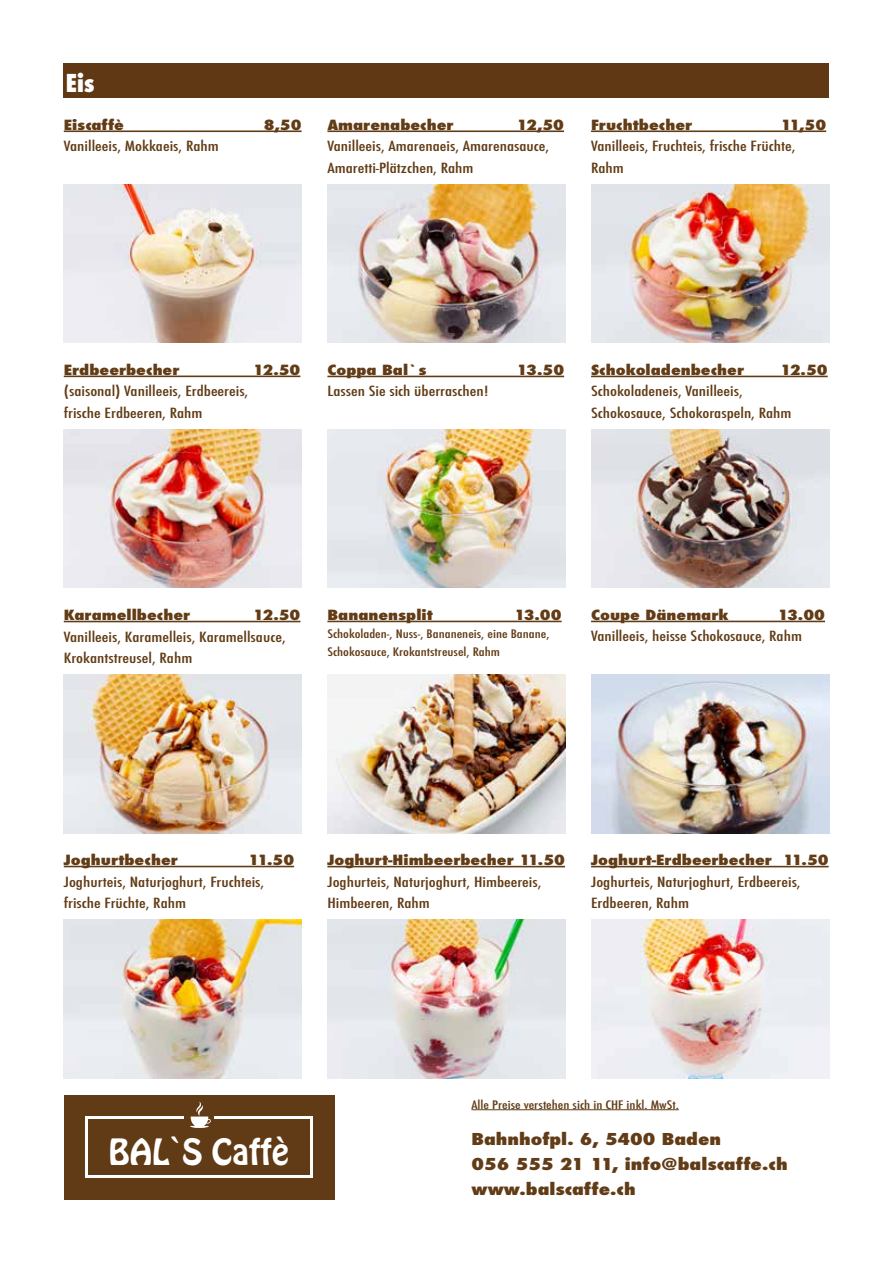
<style>
.page{position:relative;width:893px;height:1263px;background:#fff}
.page>*{position:absolute;margin:0;border:0;box-sizing:border-box;transform-origin:0 0}
.t1{font:31.95px "Hobo Std";color:#fff}
.t2{font:800 condensed 24px "Futura";color:#fff}
.t3{font:800 condensed 15.9px/25.2px "Futura";color:#623c16;scale:1.32 1}
.t4{font:500 condensed 13.65px/21.6px "Futura";color:#623c16;scale:1.32 1}
.t5{font:800 condensed 13.65px "Futura";color:#623c16;scale:1.32 1}
.t6{font:500 condensed 11.4px/18px "Futura";color:#623c16;scale:1.32 1}
</style>
<div class="page">
<div style="left:64px;top:64px;width:765px;height:34px;background:#603814"></div>
<hr style="left:64px;top:130px;width:238px;height:2px;background:#623c16">
<div style="left:64px;top:1095px;width:271px;height:104px;background:#613b16"></div>
<hr style="left:86px;top:1116px;width:98px;height:3px;background:#fff">
<hr style="left:214px;top:1116px;width:99px;height:3px;background:#fff">
<hr style="left:86px;top:1176px;width:227px;height:2px;background:#fff">
<hr style="left:86px;top:1117px;width:2px;height:61px;background:#fff">
<hr style="left:311px;top:1116px;width:2px;height:62px;background:#fff">
<svg style="left:190px;top:1101px;width:21px;height:27px"></svg>
<img style="left:64px;top:184px;width:238px;height:159px">
<img style="left:327px;top:184px;width:239px;height:159px">
<img style="left:591px;top:184px;width:238px;height:159px">
<hr style="left:327px;top:130px;width:237px;height:2px;background:#623c16">
<hr style="left:591px;top:130px;width:235px;height:2px;background:#623c16">
<hr style="left:64px;top:376px;width:236px;height:1px;background:#623c16">
<img style="left:64px;top:429px;width:238px;height:159px">
<img style="left:327px;top:429px;width:239px;height:159px">
<img style="left:591px;top:429px;width:238px;height:159px">
<hr style="left:327px;top:376px;width:237px;height:1px;background:#623c16">
<hr style="left:591px;top:376px;width:237px;height:1px;background:#623c16">
<hr style="left:64px;top:621px;width:236px;height:1px;background:#623c16">
<img style="left:64px;top:674px;width:238px;height:159px">
<img style="left:327px;top:674px;width:239px;height:159px">
<img style="left:591px;top:674px;width:238px;height:159px">
<hr style="left:327px;top:621px;width:235px;height:1px;background:#623c16">
<hr style="left:591px;top:621px;width:234px;height:1px;background:#623c16">
<hr style="left:64px;top:866px;width:230px;height:1px;background:#623c16">
<img style="left:64px;top:919px;width:238px;height:159px">
<img style="left:327px;top:919px;width:239px;height:159px">
<img style="left:591px;top:919px;width:238px;height:159px">
<hr style="left:327px;top:866px;width:238px;height:1px;background:#623c16">
<hr style="left:591px;top:866px;width:238px;height:1px;background:#623c16">
<hr style="left:471px;top:1109px;width:208px;height:1px;background:#623c16">
<h2 class="t2" style="left:66px;top:66px;width:30px">Eis</h2>
<p class="t5" style="left:64px;top:115px;width:47px">Eiscaffè</p>
<p class="t5" style="left:264px;top:115px;width:30px">8,50</p>
<p class="t4" style="left:64px;top:135px;width:119px">Vanilleeis, Mokkaeis, Rahm</p>
<p class="t5" style="left:327px;top:115px;width:97px">Amarenabecher</p>
<p class="t5" style="left:516px;top:115px;width:38px">12,50</p>
<p class="t4" style="left:327px;top:135px;width:170px">Vanilleeis, Amarenaeis, Amarenasauce,<br>Amaretti-Plätzchen, Rahm</p>
<p class="t5" style="left:591px;top:115px;width:78px">Fruchtbecher</p>
<p class="t5" style="left:780px;top:115px;width:36px">11,50</p>
<p class="t4" style="left:591px;top:135px;width:156px">Vanilleeis, Fruchteis, frische Früchte,<br>Rahm</p>
<p class="t5" style="left:64px;top:360px;width:89px">Erdbeerbecher</p>
<p class="t5" style="left:253px;top:360px;width:38px">12.50</p>
<p class="t4" style="left:64px;top:381px;width:141px">(saisonal) Vanilleeis, Erdbeereis, frische Erdbeeren, Rahm</p>
<p class="t5" style="left:327px;top:360px;width:76px">Coppa Bal`s</p>
<p class="t5" style="left:516px;top:360px;width:38px">13.50</p>
<p class="t4" style="left:327px;top:381px;width:124px">Lassen Sie sich überraschen!</p>
<p class="t5" style="left:591px;top:360px;width:117px">Schokoladenbecher</p>
<p class="t5" style="left:780px;top:360px;width:38px">12.50</p>
<p class="t4" style="left:591px;top:381px;width:153px">Schokoladeneis, Vanilleeis,<br>Schokosauce, Schokoraspeln, Rahm</p>
<p class="t5" style="left:64px;top:605px;width:97px">Karamellbecher</p>
<p class="t5" style="left:253px;top:605px;width:38px">12.50</p>
<p class="t4" style="left:64px;top:626px;width:170px">Vanilleeis, Karamelleis, Karamellsauce,<br>Krokantstreusel, Rahm</p>
<p class="t5" style="left:327px;top:605px;width:81px">Bananensplit</p>
<p class="t5" style="left:514px;top:605px;width:38px">13.00</p>
<p class="t6" style="left:327px;top:625px;width:170px">Schokoladen-, Nuss-, Bananeneis, eine Banane,<br>Schokosauce, Krokantstreusel, Rahm</p>
<p class="t5" style="left:591px;top:605px;width:106px">Coupe Dänemark</p>
<p class="t5" style="left:777px;top:605px;width:38px">13.00</p>
<p class="t4" style="left:591px;top:626px;width:161px">Vanilleeis, heisse Schokosauce, Rahm</p>
<p class="t5" style="left:64px;top:850px;width:88px">Joghurtbecher</p>
<p class="t5" style="left:248px;top:850px;width:36px">11.50</p>
<p class="t4" style="left:64px;top:871px;width:153px">Joghurteis, Naturjoghurt, Fruchteis, frische Früchte, Rahm</p>
<p class="t5" style="left:327px;top:851px;width:181px">Joghurt-Himbeerbecher 11.50</p>
<p class="t4" style="left:327px;top:871px;width:164px">Joghurteis, Naturjoghurt, Himbeereis,<br>Himbeeren, Rahm</p>
<p class="t5" style="left:591px;top:851px;width:181px">Joghurt-Erdbeerbecher 11.50</p>
<p class="t4" style="left:591px;top:871px;width:160px">Joghurteis, Naturjoghurt, Erdbeereis,<br>Erdbeeren, Rahm</p>
<p class="t6" style="left:471px;top:1095px;width:159px">Alle Preise verstehen sich in CHF inkl. MwSt.</p>
<h1 class="t1" style="left:109px;top:1130px;width:182px">BAL`S Caffè</h1>
<p class="t3" style="left:471px;top:1127px;width:241px">Bahnhofpl. 6, 5400 Baden<br>056 555 21 11, info@balscaffe.ch www.balscaffe.ch</p>
</div>
